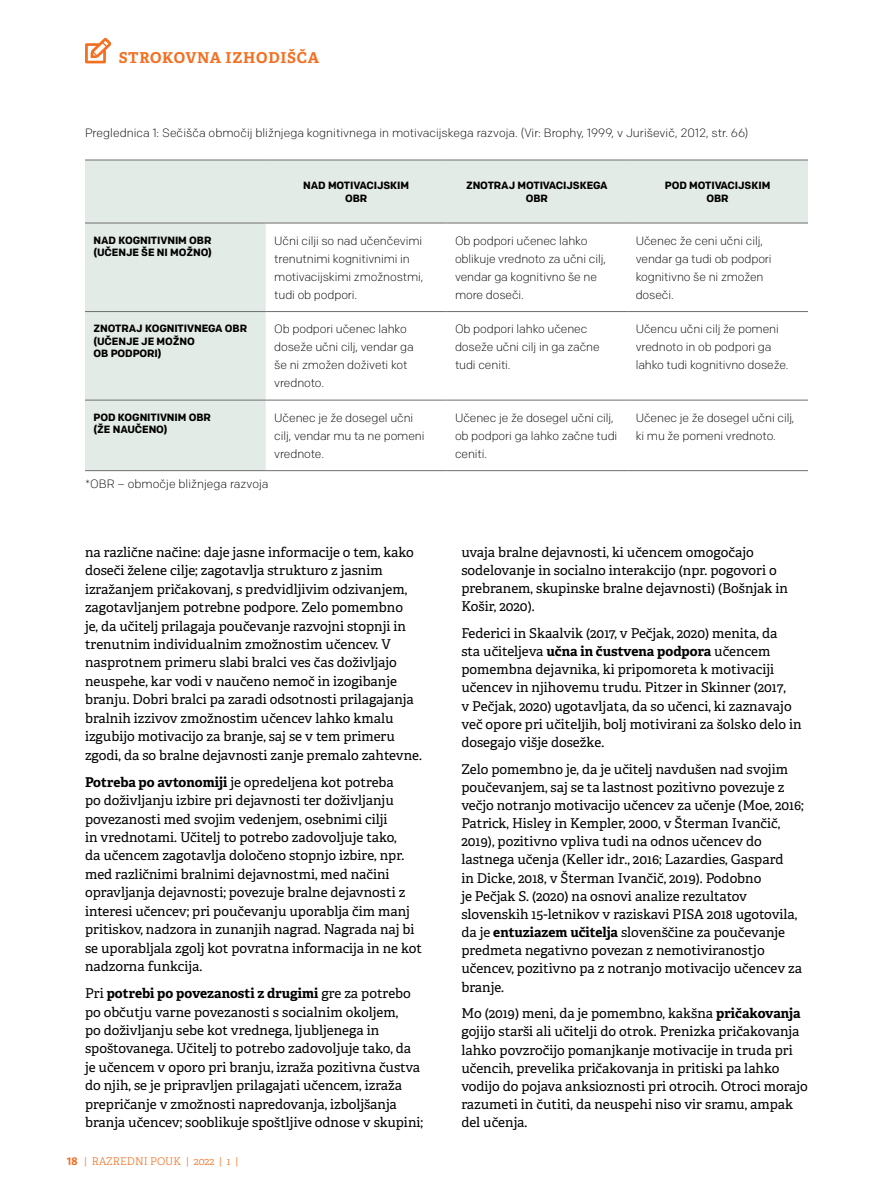
<style>
.page{position:relative;width:893px;height:1191px;background:#fff}
.page>*{position:absolute;margin:0;border:0;box-sizing:border-box;transform-origin:0 0}
.t1{font:700 15px "Adelle";letter-spacing:.05em;color:#f36f21}
.t2{font:13.5px/18.5px "Adelle";color:#000}
.t3{font:300 12px/18px "Chrono";letter-spacing:-.01em;color:#000}
.t4{font:700 10.5px/12.6px "Chrono";letter-spacing:-.01em;color:#000;text-align:center}
.t5{font:300 10.5px "Adelle";color:#f36f21}
.s1{font-weight:700}
.s2{font-family:"Adelle Sans";font-weight:700}
</style>
<div class="page">
<svg style="left:85px;top:38px;width:26px;height:25px"></svg>
<svg style="left:85px;top:161px;width:723px;height:309px"></svg>
<hr style="left:85px;top:311px;width:181px;height:1px;background:#6d6e71">
<hr style="left:266px;top:311px;width:180px;height:1px;background:#6d6e71">
<hr style="left:446px;top:311px;width:181px;height:1px;background:#6d6e71">
<hr style="left:627px;top:311px;width:181px;height:1px;background:#6d6e71">
<hr style="left:85px;top:400px;width:181px;height:1px;background:#6d6e71">
<hr style="left:266px;top:400px;width:180px;height:1px;background:#6d6e71">
<hr style="left:446px;top:400px;width:181px;height:1px;background:#6d6e71">
<hr style="left:627px;top:400px;width:181px;height:1px;background:#6d6e71">
<hr style="left:85px;top:470px;width:181px;height:1px;background:#6d6e71">
<hr style="left:266px;top:470px;width:180px;height:1px;background:#6d6e71">
<hr style="left:446px;top:470px;width:181px;height:1px;background:#6d6e71">
<hr style="left:627px;top:470px;width:181px;height:1px;background:#6d6e71">
<hr style="left:85px;top:160px;width:181px;height:1px;background:#6d6e71">
<hr style="left:266px;top:160px;width:180px;height:1px;background:#6d6e71">
<hr style="left:446px;top:160px;width:181px;height:1px;background:#6d6e71">
<hr style="left:627px;top:160px;width:181px;height:1px;background:#6d6e71">
<hr style="left:85px;top:223px;width:181px;height:1px;background:#6d6e71">
<hr style="left:266px;top:223px;width:180px;height:1px;background:#6d6e71">
<hr style="left:446px;top:223px;width:181px;height:1px;background:#6d6e71">
<hr style="left:627px;top:223px;width:181px;height:1px;background:#6d6e71">
<p class="t1" style="left:119px;top:48px;width:202px">STROKOVNA IZHODIŠČA</p>
<p class="t3" style="left:85px;top:123px;width:665px">Preglednica 1: Sečišča območij bližnjega kognitivnega in motivacijskega razvoja. (Vir: Brophy, 1999, v Juriševič, 2012, str. 66)</p>
<p class="t4" style="left:303px;top:179px;width:107px">NAD MOTIVACIJSKIM<br>OBR</p>
<p class="t4" style="left:466px;top:179px;width:143px">ZNOTRAJ MOTIVACIJSKEGA<br>OBR</p>
<p class="t4" style="left:665px;top:179px;width:107px">POD MOTIVACIJSKIM<br>OBR</p>
<p class="t4" style="left:94px;top:234px;width:120px;text-align:left">NAD KOGNITIVNIM OBR (UČENJE ŠE NI MOŽNO)</p>
<p class="t3" style="left:274px;top:231px;width:151px">Učni cilji so nad učenčevimi trenutnimi kognitivnimi in motivacijskimi zmožnostmi, tudi ob podpori.</p>
<p class="t3" style="left:455px;top:231px;width:153px">Ob podpori učenec lahko oblikuje vrednoto za učni cilj, vendar ga kognitivno še ne more doseči.</p>
<p class="t3" style="left:636px;top:231px;width:138px">Učenec že ceni učni cilj, vendar ga tudi ob podpori kognitivno še ni zmožen doseči.</p>
<p class="t4" style="left:94px;top:322px;width:155px;text-align:left">ZNOTRAJ KOGNITIVNEGA OBR (UČENJE JE MOŽNO<br>OB PODPORI)</p>
<p class="t3" style="left:274px;top:320px;width:141px">Ob podpori učenec lahko doseže učni cilj, vendar ga še ni zmožen doživeti kot vrednoto.</p>
<p class="t3" style="left:455px;top:320px;width:146px">Ob podpori lahko učenec doseže učni cilj in ga začne tudi ceniti.</p>
<p class="t3" style="left:636px;top:320px;width:154px">Učencu učni cilj že pomeni vrednoto in ob podpori ga lahko tudi kognitivno doseže.</p>
<p class="t4" style="left:94px;top:411px;width:119px;text-align:left">POD KOGNITIVNIM OBR (ŽE NAUČENO)</p>
<p class="t3" style="left:274px;top:408px;width:152px">Učenec je že dosegel učni cilj, vendar mu ta ne pomeni vrednote.</p>
<p class="t3" style="left:455px;top:408px;width:164px">Učenec je že dosegel učni cilj, ob podpori ga lahko začne tudi ceniti.</p>
<p class="t3" style="left:636px;top:408px;width:160px">Učenec je že dosegel učni cilj, ki mu že pomeni vrednoto.</p>
<p class="t3" style="left:85px;top:474px;width:185px">*OBR – območje bližnjega razvoja</p>
<p class="t2" style="left:85px;top:543px;width:338px">na različne načine: daje jasne informacije o tem, kako doseči želene cilje; zagotavlja strukturo z jasnim izražanjem pričakovanj, s predvidljivim odzivanjem, zagotavljanjem potrebne podpore. Zelo pomembno<br>je, da učitelj prilagaja poučevanje razvojni stopnji in trenutnim individualnim zmožnostim učencev. V nasprotnem primeru slabi bralci ves čas doživljajo neuspehe, kar vodi v naučeno nemoč in izogibanje branju. Dobri bralci pa zaradi odsotnosti prilagajanja bralnih izzivov zmožnostim učencev lahko kmalu izgubijo motivacijo za branje, saj se v tem primeru zgodi, da so bralne dejavnosti zanje premalo zahtevne.</p>
<p class="t2" style="left:85px;top:773px;width:338px"><span class="s1">Potreba po avtonomiji</span> je opredeljena kot potreba<br>po doživljanju izbire pri dejavnosti ter doživljanju povezanosti med svojim vedenjem, osebnimi cilji<br>in vrednotami. Učitelj to potrebo zadovoljuje tako,<br>da učencem zagotavlja določeno stopnjo izbire, npr. med različnimi bralnimi dejavnostmi, med načini opravljanja dejavnosti; povezuje bralne dejavnosti z interesi učencev; pri poučevanju uporablja čim manj pritiskov, nadzora in zunanjih nagrad. Nagrada naj bi se uporabljala zgolj kot povratna informacija in ne kot nadzorna funkcija.</p>
<p class="t2" style="left:85px;top:984px;width:339px">Pri <span class="s1">potrebi po povezanosti z drugimi</span> gre za potrebo po občutju varne povezanosti s socialnim okoljem,<br>po doživljanju sebe kot vrednega, ljubljenega in spoštovanega. Učitelj to potrebo zadovoljuje tako, da je učencem v oporo pri branju, izraža pozitivna čustva do njih, se je pripravljen prilagajati učencem, izraža prepričanje v zmožnosti napredovanja, izboljšanja branja učencev; sooblikuje spoštljive odnose v skupini;</p>
<p class="t5" style="left:67px;top:1154px;width:173px"><span class="s2">18</span> | RAZREDNI POUK | 2022 | 1 |</p>
<p class="t2" style="left:461px;top:543px;width:328px">uvaja bralne dejavnosti, ki učencem omogočajo sodelovanje in socialno interakcijo (npr. pogovori o prebranem, skupinske bralne dejavnosti) (Bošnjak in Košir, 2020).</p>
<p class="t2" style="left:461px;top:624px;width:342px">Federici in Skaalvik (2017, v Pečjak, 2020) menita, da<br>sta učiteljeva <span class="s1">učna in čustvena podpora</span> učencem pomembna dejavnika, ki pripomoreta k motivaciji učencev in njihovemu trudu. Pitzer in Skinner (2017,<br>v Pečjak, 2020) ugotavljata, da so učenci, ki zaznavajo več opore pri učiteljih, bolj motivirani za šolsko delo in dosegajo višje dosežke.</p>
<p class="t2" style="left:461px;top:760px;width:344px">Zelo pomembno je, da je učitelj navdušen nad svojim poučevanjem, saj se ta lastnost pozitivno povezuje z večjo notranjo motivacijo učencev za učenje (Moe, 2016; Patrick, Hisley in Kempler, 2000, v Šterman Ivančič, 2019), pozitivno vpliva tudi na odnos učencev do lastnega učenja (Keller idr., 2016; Lazardies, Gaspard<br>in Dicke, 2018, v Šterman Ivančič, 2019). Podobno<br>je Pečjak S. (2020) na osnovi analize rezultatov slovenskih 15-letnikov v raziskavi PISA 2018 ugotovila, da je <span class="s1">entuziazem učitelja</span> slovenščine za poučevanje predmeta negativno povezan z nemotiviranostjo učencev, pozitivno pa z notranjo motivacijo učencev za branje.</p>
<p class="t2" style="left:461px;top:1004px;width:348px">Mo (2019) meni, da je pomembno, kakšna <span class="s1">pričakovanja </span>gojijo starši ali učitelji do otrok. Prenizka pričakovanja lahko povzročijo pomanjkanje motivacije in truda pri učencih, prevelika pričakovanja in pritiski pa lahko vodijo do pojava anksioznosti pri otrocih. Otroci morajo razumeti in čutiti, da neuspehi niso vir sramu, ampak del učenja.</p>
</div>
